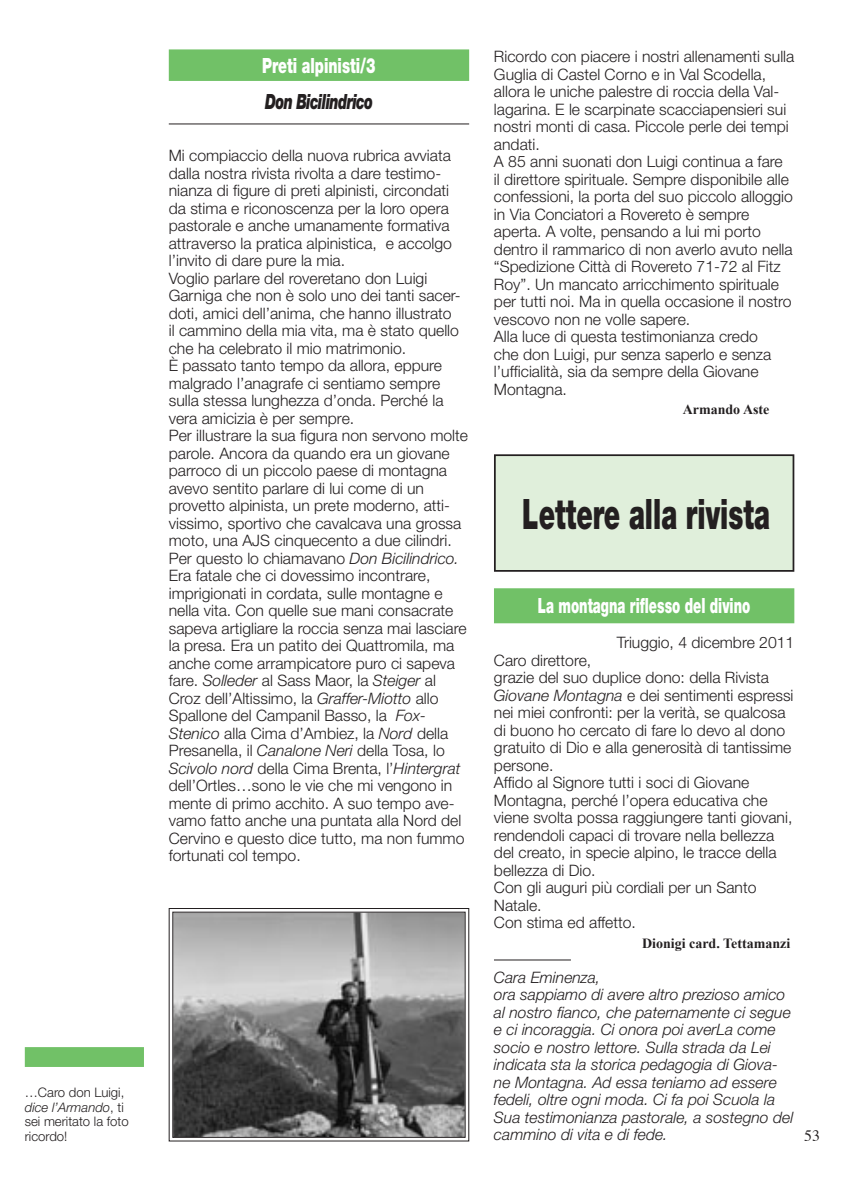
<style>
.page{position:relative;width:844px;height:1191px;background:#fff}
.page>*{position:absolute;margin:0;border:0;box-sizing:border-box;transform-origin:0 0}
.t1{font:900 42px "Helvetica Neue";color:#231f20;scale:.62 1}
.t2{font:900 21px/35.2px "Helvetica Neue";color:#fff;scale:.67 1}
.t3{font:900 21px "Helvetica Neue";color:#fff;scale:.62 1}
.t4{font:300 15.75px/17.5px "Helvetica Neue";color:#231f20}
.t5{font:italic 300 15.75px/17.5px "Helvetica Neue";color:#231f20}
.t6{font:15.75px "Times";color:#231f20}
.t7{font:700 14px "Times New Roman";color:#231f20}
.t8{font:300 13.12px/14.9px "Helvetica Neue";color:#231f20}
.s1{font-style:italic}
.s2{font-style:italic;color:#231f20}
</style>
<div class="page">
<div style="left:169px;top:49px;width:300px;height:32px;background:#71c167"></div>
<hr style="left:169px;top:123px;width:300px;height:1px;background:#231f20">
<svg style="left:168px;top:908px;width:301px;height:233px;background:#828282"></svg>
<div style="left:172px;top:911px;width:293px;height:226px;border:1px solid #231f20"></div>
<div style="left:25px;top:1047px;width:119px;height:20px;background:#71c167"></div>
<div style="left:494px;top:588px;width:300px;height:35px;background:#71c167"></div>
<hr style="left:494px;top:959px;width:76px;height:1px;background:#231f20">
<div style="left:494px;top:455px;width:299px;height:116px;background:#e0efdb"></div>
<div style="left:494px;top:454px;width:300px;height:118px;border:2px solid #231f20"></div>
<p class="t8" style="left:25px;top:1084px;width:105px">…Caro don Luigi, <span class="s1">dice l’Armando</span>, ti sei meritato la foto ricordo!</p>
<p class="t2" style="left:262px;top:48px;width:171px">Preti alpinisti/3<br><span class="s2">Don Bicilindrico</span></p>
<p class="t4" style="left:169px;top:146px;width:301px">Mi compiaccio della nuova rubrica avviata dalla nostra rivista rivolta a dare testimo&shy;nianza di figure di preti alpinisti, circondati da stima e riconoscenza per la loro opera pastorale e anche umanamente formativa attraverso la pratica alpinistica, e accolgo l’invito di dare pure la mia.<br>Voglio parlare del roveretano don Luigi Garniga che non è solo uno dei tanti sacer&shy;doti, amici dell’anima, che hanno illustrato<br>il cammino della mia vita, ma è stato quello che ha celebrato il mio matrimonio.<br>È passato tanto tempo da allora, eppure malgrado l’anagrafe ci sentiamo sempre sulla stessa lunghezza d’onda. Perché la vera amicizia è per sempre.<br>Per illustrare la sua figura non servono molte parole. Ancora da quando era un giovane parroco di un piccolo paese di montagna avevo sentito parlare di lui come di un provetto alpinista, un prete moderno, atti&shy;vissimo, sportivo che cavalcava una grossa moto, una AJS cinquecento a due cilindri.<br>Per questo lo chiamavano <span class="s1">Don Bicilindrico.<br></span>Era fatale che ci dovessimo incontrare, imprigionati in cordata, sulle montagne e nella vita. Con quelle sue mani consacrate sapeva artigliare la roccia senza mai lasciare la presa. Era un patito dei Quattromila, ma anche come arrampicatore puro ci sapeva fare. <span class="s1">Solleder</span> al Sass Maor, la <span class="s1">Steiger</span> al Croz dell’Altissimo, la <span class="s1">Graffer-Miotto</span> allo Spallone del Campanil Basso, la <span class="s1">Fox-Stenico</span> alla Cima d’Ambiez, la <span class="s1">Nord</span> della Presanella, il <span class="s1">Canalone Neri</span> della Tosa, lo <span class="s1">Scivolo nord</span> della Cima Brenta, l’<span class="s1">Hintergrat </span>dell’Ortles…sono le vie che mi vengono in mente di primo acchito. A suo tempo ave&shy;vamo fatto anche una puntata alla Nord del Cervino e questo dice tutto, ma non fummo fortunati col tempo.</p>
<p class="t4" style="left:494px;top:47px;width:302px">Ricordo con piacere i nostri allenamenti sulla Guglia di Castel Corno e in Val Scodella, allora le uniche palestre di roccia della Val&shy;lagarina. E le scarpinate scacciapensieri sui nostri monti di casa. Piccole perle dei tempi andati.<br>A 85 anni suonati don Luigi continua a fare<br>il direttore spirituale. Sempre disponibile alle confessioni, la porta del suo piccolo alloggio in Via Conciatori a Rovereto è sempre aperta. A volte, pensando a lui mi porto dentro il rammarico di non averlo avuto nella “Spedizione Città di Rovereto 71-72 al Fitz Roy”. Un mancato arricchimento spirituale per tutti noi. Ma in quella occasione il nostro vescovo non ne volle sapere.<br>Alla luce di questa testimonianza credo<br>che don Luigi, pur senza saperlo e senza l’ufficialità, sia da sempre della Giovane Montagna.</p>
<p class="t7" style="left:682px;top:399px;width:88px">Armando Aste</p>
<p class="t1" style="left:522px;top:489px;width:401px">Lettere alla rivista</p>
<p class="t3" style="left:538px;top:593px;width:344px">La montagna riflesso del divino</p>
<p class="t4" style="left:616px;top:633px;width:179px">Triuggio, 4 dicembre 2011</p>
<p class="t4" style="left:494px;top:651px;width:301px">Caro direttore,<br>grazie del suo duplice dono: della Rivista <span class="s1">Giovane Montagna</span> e dei sentimenti espressi nei miei confronti: per la verità, se qualcosa di buono ho cercato di fare lo devo al dono gratuito di Dio e alla generosità di tantissime persone.<br>Affido al Signore tutti i soci di Giovane Montagna, perché l’opera educativa che viene svolta possa raggiungere tanti giovani, rendendoli capaci di trovare nella bellezza del creato, in specie alpino, le tracce della bellezza di Dio.<br>Con gli auguri più cordiali per un Santo Natale.<br>Con stima ed affetto.</p>
<p class="t7" style="left:641px;top:933px;width:150px">Dionigi card. Tettamanzi</p>
<p class="t5" style="left:494px;top:968px;width:301px">Cara Eminenza,<br>ora sappiamo di avere altro prezioso amico al nostro fianco, che paternamente ci segue e ci incoraggia. Ci onora poi averLa come socio e nostro lettore. Sulla strada da Lei indicata sta la storica pedagogia di Giova&shy;ne Montagna. Ad essa teniamo ad essere fedeli, oltre ogni moda. Ci fa poi Scuola la Sua testimonianza pastorale, a sostegno del cammino di vita e di fede.</p>
<p class="t6" style="left:804px;top:1121px;width:17px">53</p>
</div>
